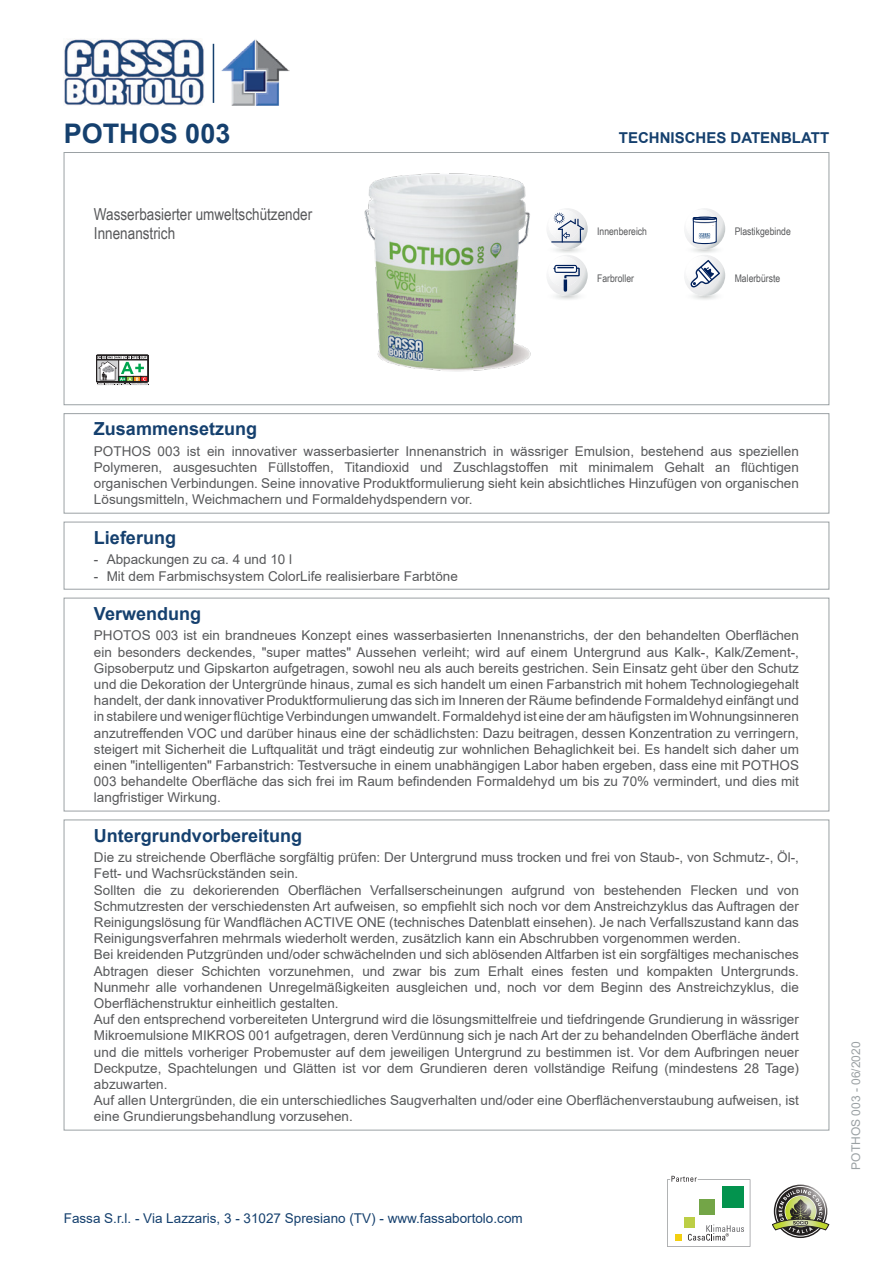
<style>
.page{position:relative;width:893px;height:1263px;background:#fff}
.page>*{position:absolute;margin:0;border:0;box-sizing:border-box;transform-origin:0 0}
.Sottotitolo{font:700 27px "Arial";color:#15406e}
.Titolo{font:700 18px "Arial";color:#15406e}
.Descrizione{font:16.5px/19.8px "Arial Narrow";color:#57585a}
.Scheda_Tecnica{font:700 15px "Arial";color:#15406e}
.Preparazione_del_fon{font:13.5px/16.2px "Arial";color:#57585a;text-align:justify}
.Impiego{font:13.5px/16.2px "Arial";color:#57585a;text-align:justify}
.Composizione{font:13.5px/16.2px "Arial";color:#57585a;text-align:justify}
.t1{font:13.5px "Arial";color:#15406e}
.t2{font:12px "Arial";color:#9ba1a4}
.Frase{font:10.5px "Arial Narrow";color:#57585a}
</style>
<div class="page">
<svg style="left:667px;top:1176px;width:83px;height:71px"></svg>
<svg style="left:772px;top:1186px;width:57px;height:50px"></svg>
<img style="left:64px;top:38px;width:140px;height:67px">
<hr style="left:213px;top:44px;width:1px;height:59px;background:#15406e">
<img style="left:221px;top:39px;width:68px;height:67px">
<svg style="left:96px;top:355px;width:53px;height:30px"></svg>
<img style="left:364px;top:173px;width:167px;height:199px">
<svg style="left:547px;top:208px;width:41px;height:41px"></svg>
<hr style="left:551px;top:241px;width:31px;height:2px;background:#00205b">
<svg style="left:547px;top:255px;width:41px;height:41px"></svg>
<svg style="left:684px;top:208px;width:41px;height:41px"></svg>
<svg style="left:684px;top:255px;width:41px;height:41px"></svg>
<div style="left:64px;top:152px;width:765px;height:253px;border:1px solid #9ba1a4"></div>
<div style="left:64px;top:413px;width:765px;height:100px;border:1px solid #9ba1a4"></div>
<div style="left:64px;top:522px;width:765px;height:67px;border:1px solid #9ba1a4"></div>
<div style="left:64px;top:598px;width:765px;height:213px;border:1px solid #9ba1a4"></div>
<p class="Sottotitolo" style="left:64px;top:114px;width:168px">POTHOS 003</p>
<p class="Scheda_Tecnica" style="left:619px;top:127px;width:212px">TECHNISCHES DATENBLATT</p>
<p class="Descrizione" style="left:94px;top:203px;width:220px">Wasserbasierter umweltschützender<br>Innenanstrich</p>
<p class="Frase" style="left:597px;top:224px;width:51px">Innenbereich</p>
<p class="Frase" style="left:597px;top:270px;width:38px">Farbroller</p>
<p class="Frase" style="left:735px;top:224px;width:57px">Plastikgebinde</p>
<p class="Frase" style="left:735px;top:270px;width:47px">Malerbürste</p>
<p class="Titolo" style="left:94px;top:416px;width:165px">Zusammensetzung</p>
<p class="Composizione" style="left:94px;top:443px;width:706px">POTHOS 003 ist ein innovativer wasserbasierter Innenanstrich in wässriger Emulsion, bestehend aus speziellen Polymeren, ausgesuchten Füllstoffen, Titandioxid und Zuschlagstoffen mit minimalem Gehalt an flüchtigen organischen Verbindungen. Seine innovative Produktformulierung sieht kein absichtliches Hinzufügen von organischen Lösungsmitteln, Weichmachern und Formaldehydspendern vor.</p>
<p class="Titolo" style="left:94px;top:525px;width:84px">Lieferung</p>
<p class="Impiego" style="left:94px;top:551px;width:200px">- Abpackungen zu ca. 4 und 10 l</p>
<p class="Impiego" style="left:94px;top:568px;width:365px">- Mit dem Farbmischsystem ColorLife realisierbare Farbtöne</p>
<p class="Titolo" style="left:94px;top:601px;width:109px">Verwendung</p>
<p class="Impiego" style="left:94px;top:627px;width:706px">PHOTOS 003 ist ein brandneues Konzept eines wasserbasierten Innenanstrichs, der den behandelten Oberflächen ein besonders deckendes, "super mattes" Aussehen verleiht; wird auf einem Untergrund aus Kalk-, Kalk/Zement-, Gipsoberputz und Gipskarton aufgetragen, sowohl neu als auch bereits gestrichen. Sein Einsatz geht über den Schutz und die Dekoration der Untergründe hinaus, zumal es sich handelt um einen Farbanstrich mit hohem Technologiegehalt handelt, der dank innovativer Produktformulierung das sich im Inneren der Räume befindende Formaldehyd einfängt und in stabilere und weniger flüchtige Verbindungen umwandelt. Formaldehyd ist eine der am häufigsten im Wohnungsinneren anzutreffenden VOC und darüber hinaus eine der schädlichsten: Dazu beitragen, dessen Konzentration zu verringern, steigert mit Sicherheit die Luftqualität und trägt eindeutig zur wohnlichen Behaglichkeit bei. Es handelt sich daher um einen "intelligenten" Farbanstrich: Testversuche in einem unabhängigen Labor haben ergeben, dass eine mit POTHOS 003 behandelte Oberfläche das sich frei im Raum befindenden Formaldehyd um bis zu 70% vermindert, und dies mit langfristiger Wirkung.</p>
<p class="Titolo" style="left:94px;top:823px;width:210px">Untergrundvorbereitung</p>
<p class="Preparazione_del_fon" style="left:94px;top:849px;width:706px">Die zu streichende Oberfläche sorgfältig prüfen: Der Untergrund muss trocken und frei von Staub-, von Schmutz-, Öl-,<br>Fett- und Wachsrückständen sein.</p>
<p class="Preparazione_del_fon" style="left:94px;top:882px;width:706px">Sollten die zu dekorierenden Oberflächen Verfallserscheinungen aufgrund von bestehenden Flecken und von Schmutzresten der verschiedensten Art aufweisen, so empfiehlt sich noch vor dem Anstreichzyklus das Auftragen der Reinigungslösung für Wandflächen ACTIVE ONE (technisches Datenblatt einsehen). Je nach Verfallszustand kann das Reinigungsverfahren mehrmals wiederholt werden, zusätzlich kann ein Abschrubben vorgenommen werden.</p>
<p class="Preparazione_del_fon" style="left:94px;top:946px;width:706px">Bei kreidenden Putzgründen und/oder schwächelnden und sich ablösenden Altfarben ist ein sorgfältiges mechanisches Abtragen dieser Schichten vorzunehmen, und zwar bis zum Erhalt eines festen und kompakten Untergrunds.<br>Nunmehr alle vorhandenen Unregelmäßigkeiten ausgleichen und, noch vor dem Beginn des Anstreichzyklus, die Oberflächenstruktur einheitlich gestalten.</p>
<p class="Preparazione_del_fon" style="left:94px;top:1011px;width:706px">Auf den entsprechend vorbereiteten Untergrund wird die lösungsmittelfreie und tiefdringende Grundierung in wässriger Mikroemulsione MIKROS 001 aufgetragen, deren Verdünnung sich je nach Art der zu behandelnden Oberfläche ändert und die mittels vorheriger Probemuster auf dem jeweiligen Untergrund zu bestimmen ist. Vor dem Aufbringen neuer Deckputze, Spachtelungen und Glätten ist vor dem Grundieren deren vollständige Reifung (mindestens 28 Tage) abzuwarten.</p>
<p class="Preparazione_del_fon" style="left:94px;top:1092px;width:706px">Auf allen Untergründen, die ein unterschiedliches Saugverhalten und/oder eine Oberflächenverstaubung aufweisen, ist eine Grundierungsbehandlung vorzusehen.</p>
<p class="t1" style="left:64px;top:1208px;width:460px">Fassa S.r.l. - Via Lazzaris, 3 - 31027 Spresiano (TV) - www.fassabortolo.com</p>
<p class="t2" style="left:848px;top:1170px;width:130px;rotate:-90deg">POTHOS 003 - 06/2020</p>
</div>
